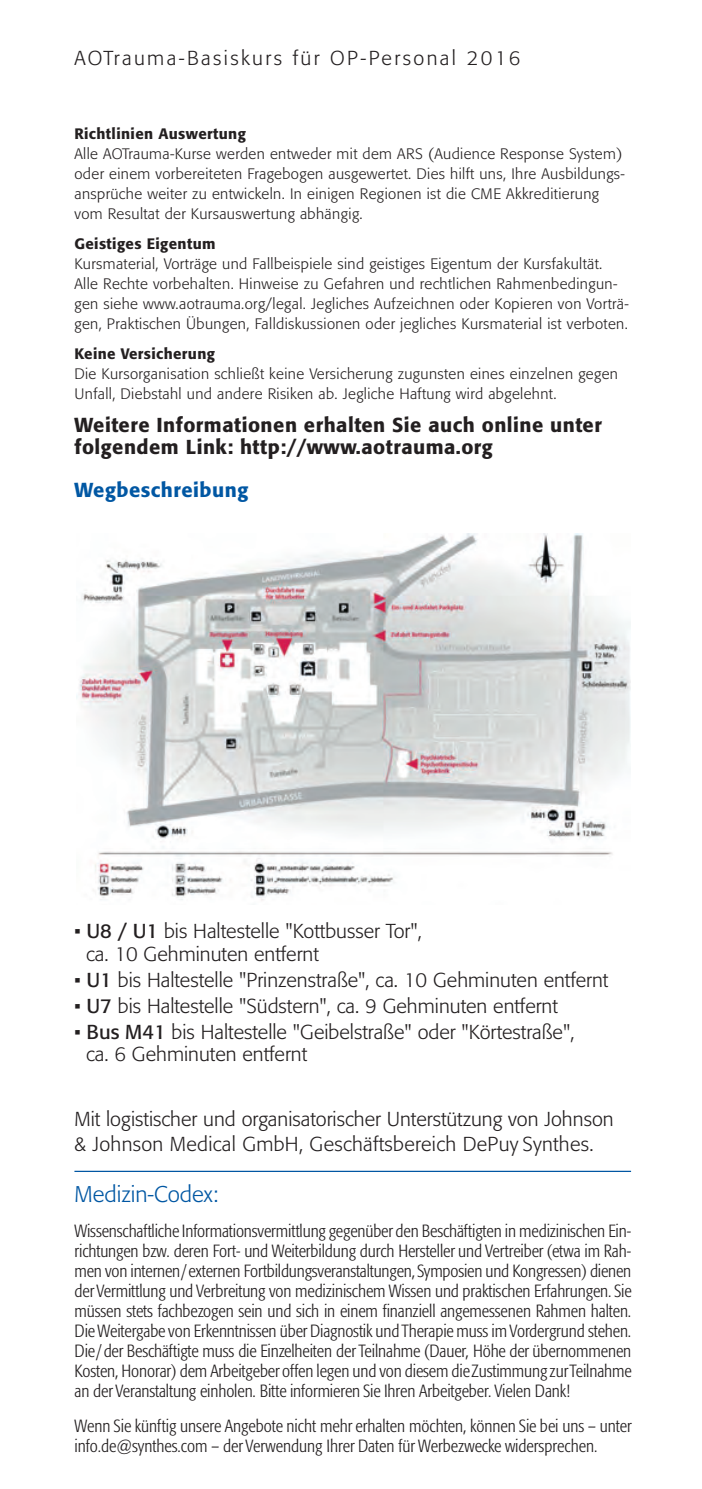
<style>
.page{position:relative;width:702px;height:1489px;background:#fff}
.page>*{position:absolute;margin:0;border:0;box-sizing:border-box;transform-origin:0 0}
.t1{font:300 22.5px "Formata BQ";color:#0157a3}
.t2{font:300 20px/22.5px "Formata BQ";color:#231f20}
.t3{font:500 20px/22.5px "Formata BQ";letter-spacing:.025em;color:#231f20}
.t4{font:300 20px "Formata BQ";letter-spacing:.12em;color:#231f20}
.t5{font:500 20px "Formata BQ";letter-spacing:.025em;color:#0157a3}
.t6{font:300 condensed 17.5px/20px "Formata BQ";color:#231f20}
.t7{font:300 15px/20px "Formata BQ";letter-spacing:.025em;color:#231f20}
.t8{font:500 15px "Formata BQ";letter-spacing:.025em;color:#231f20}
.s1{font-weight:400}
</style>
<div class="page">
<hr style="left:74px;top:1170px;width:557px;height:1px;background:#0157a3">
<img style="left:76px;top:534px;width:554px;height:367px">
<p class="t4" style="left:74px;top:49px;width:447px">AOTrauma-Basiskurs für OP-Personal 2016</p>
<p class="t8" style="left:74px;top:127px;width:173px">Richtlinien Auswertung</p>
<p class="t7" style="left:74px;top:145px;width:552px">Alle AOTrauma-Kurse werden entweder mit dem ARS (Audience Response System) oder einem vorbereiteten Fragebogen ausgewertet. Dies hilft uns, Ihre Ausbildungs - ansprüche weiter zu entwickeln. In einigen Regionen ist die CME Akkreditierung vom Resultat der Kursauswertung abhängig.</p>
<p class="t8" style="left:74px;top:237px;width:143px">Geistiges Eigentum</p>
<p class="t7" style="left:74px;top:255px;width:556px">Kursmaterial, Vorträge und Fallbeispiele sind geistiges Eigentum der Kursfakultät.<br>Alle Rechte vorbehalten. Hinweise zu Gefahren und rechtlichen Rahmenbedingun&shy;gen siehe www.aotrauma.org/legal. Jegliches Aufzeichnen oder Kopieren von Vorträ&shy;gen, Prakti schen Übungen, Falldiskussionen oder jegliches Kursmaterial ist verboten.</p>
<p class="t8" style="left:74px;top:347px;width:142px">Keine Versicherung</p>
<p class="t7" style="left:74px;top:365px;width:545px">Die Kursorganisation schließt keine Versicherung zugunsten eines einzelnen gegen<br>Unfall, Diebstahl und andere Risiken ab. Jegliche Haftung wird abgelehnt.</p>
<p class="t3" style="left:74px;top:415px;width:529px">Weitere Informationen erhalten Sie auch online unter folgendem Link: http://www.aotrauma.org</p>
<p class="t5" style="left:74px;top:481px;width:175px">Wegbeschreibung</p>
<p class="t2" style="left:86px;top:921px;width:337px;text-indent:-12px"><span class="s1">• U8 / U1</span> bis Haltestelle "Kottbusser Tor", ca. 10 Gehminuten entfernt</p>
<p class="t2" style="left:74px;top:969px;width:535px"><span class="s1">• U1</span> bis Haltestelle "Prinzenstraße", ca. 10 Gehminuten entfernt</p>
<p class="t2" style="left:74px;top:995px;width:485px"><span class="s1">• U7</span> bis Haltestelle "Südstern", ca. 9 Gehminuten entfernt</p>
<p class="t2" style="left:86px;top:1022px;width:490px;text-indent:-12px"><span class="s1">• Bus M41</span> bis Haltestelle "Geibelstraße" oder "Körtestraße", ca. 6 Gehminuten entfernt</p>
<p class="t2" style="left:74px;top:1107px;width:540px;line-height:25px">Mit logistischer und organisatorischer Unterstützung von Johnson &amp; Johnson Medical GmbH, Geschäftsbereich DePuy Synthes.</p>
<p class="t1" style="left:74px;top:1184px;width:145px">Medizin-Codex:</p>
<p class="t6" style="left:74px;top:1221px;width:559px;text-align:justify">Wissenschaftliche Informationsvermittlung gegenüber den Beschäftigten in medizinischen Ein&shy;richtungen bzw. deren Fort- und Weiterbildung durch Hersteller und Vertreiber (etwa im Rah&shy;men von internen/externen Fortbildungsveranstaltungen, Symposien und Kongressen) dienen der Vermittlung und Verbreitung von medizinischem Wissen und praktischen Erfahrungen. Sie müssen stets fachbezogen sein und sich in einem finanziell angemessenen Rahmen halten.<br>Die Weitergabe von Erkenntnissen über Diagnostik und Therapie muss im Vordergrund stehen.<br>Die/der Beschäftigte muss die Einzelheiten der Teilnahme (Dauer, Höhe der übernommenen Kosten, Honorar) dem Arbeitgeber offen legen und von diesem die Zustimmung zur Teilnahme an der Veranstaltung einholen. Bitte informieren Sie Ihren Arbeitgeber. Vielen Dank!</p>
<p class="t6" style="left:74px;top:1416px;width:559px">Wenn Sie künftig unsere Angebote nicht mehr erhalten möchten, können Sie bei uns – unter info.de@synthes.com – der Ver wen dung Ihrer Daten für Werbe zwecke widersprechen.</p>
</div>
